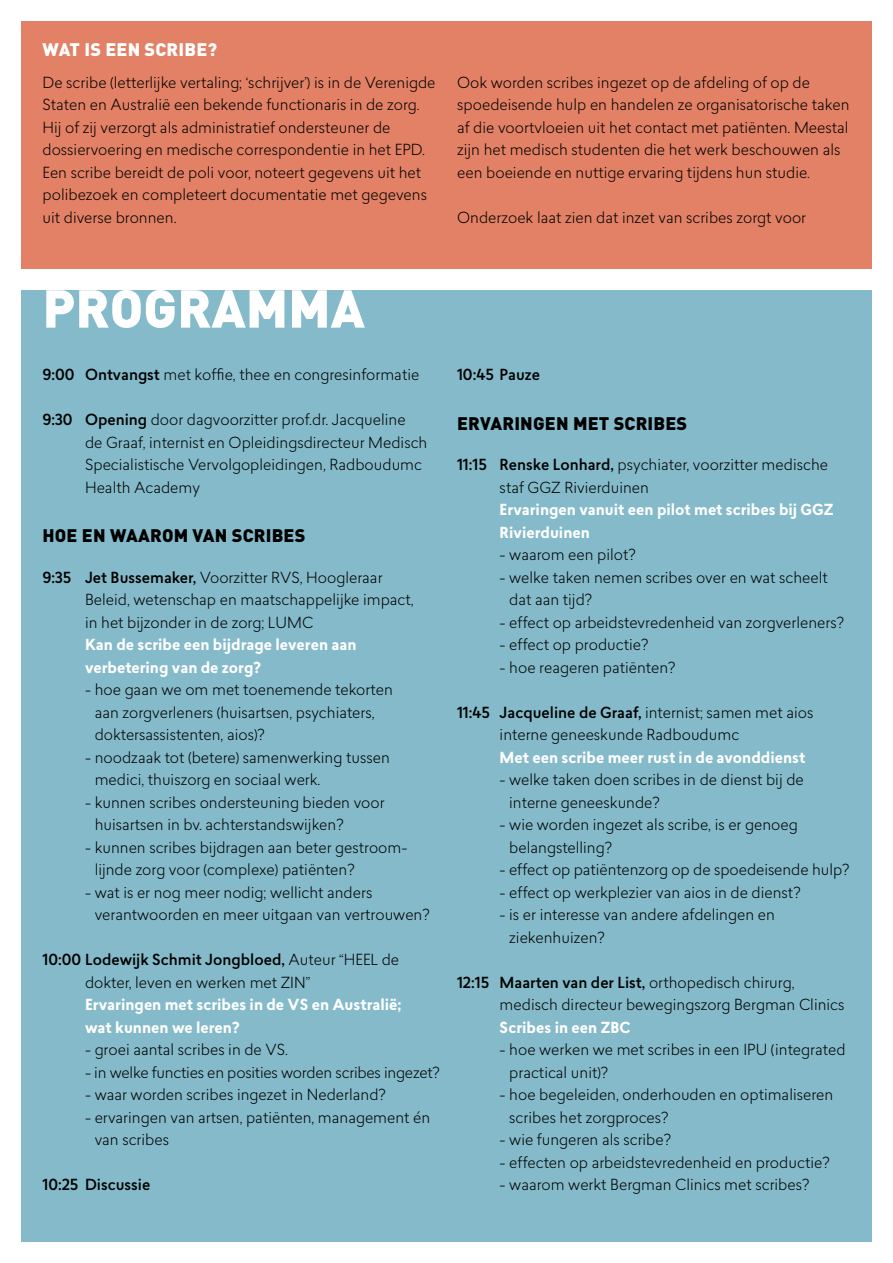
<style>
.page{position:relative;width:893px;height:1263px;background:#fff}
.page>*{position:absolute;margin:0;border:0;box-sizing:border-box;transform-origin:0 0}
.t1{font:900 52.5px "DIN";color:#fff}
.t2{font:900 18px "DIN";letter-spacing:.01em;color:#000}
.t3{font:900 18px "DIN";letter-spacing:.01em;color:#fff}
.t4{font:300 15px/22.5px "Lasiver";color:#000}
.t5{font:700 15px/22.5px "Lasiver";color:#fff}
.t6{font:500 15px "Lasiver";color:#000}
.s1{font-weight:500}
</style>
<div class="page">
<div style="left:21px;top:290px;width:851px;height:952px;background:#84bac9"></div>
<div style="left:21px;top:21px;width:851px;height:248px;background:#e28165"></div>
<p class="t3" style="left:43px;top:37px;width:176px">WAT IS EEN SCRIBE?</p>
<p class="t4" style="left:43px;top:70px;width:394px">De scribe (letterlijke vertaling; ‘schrijver’) is in de Verenigde Staten en Australië een bekende functionaris in de zorg.<br>Hij of zij verzorgt als administratief ondersteuner de dossiervoering en medische correspondentie in het EPD.<br>Een scribe bereidt de poli voor, noteert gegevens uit het polibezoek en completeert documentatie met gegevens uit diverse bronnen.</p>
<p class="t4" style="left:457px;top:70px;width:394px">Ook worden scribes ingezet op de afdeling of op de spoedeisende hulp en handelen ze organisatorische taken af die voortvloeien uit het contact met patiënten. Meestal zijn het medisch studenten die het werk beschouwen als een boeiende en nuttige ervaring tijdens hun studie.</p>
<p class="t4" style="left:457px;top:205px;width:350px">Onderzoek laat zien dat inzet van scribes zorgt voor</p>
<h1 class="t1" style="left:43px;top:273px;width:324px">PROGRAMMA</h1>
<p class="t4" style="left:43px;top:363px;width:378px"><span class="s1">9:00 Ontvangst</span> met koffie, thee en congresinformatie</p>
<p class="t4" style="left:85px;top:408px;width:344px;text-indent:-43px"><span class="s1">9:30 Opening</span> door dagvoorzitter prof.dr. Jacqueline<br>de Graaf, internist en Opleidingsdirecteur Medisch Specialistische Vervolgopleidingen, Radboudumc Health Academy</p>
<p class="t2" style="left:43px;top:523px;width:264px">HOE EN WAAROM VAN SCRIBES</p>
<p class="t4" style="left:85px;top:565px;width:330px;text-indent:-43px"><span class="s1">9:35 Jet Bussemaker,</span> Voorzitter RVS, Hoogleraar<br>Beleid, wetenschap en maatschappelijke impact, in het bijzonder in de zorg; LUMC</p>
<p class="t5" style="left:85px;top:634px;width:273px">Kan de scribe een bijdrage leveren aan verbetering van de zorg?</p>
<p class="t4" style="left:95px;top:678px;width:300px;text-indent:-10px">- hoe gaan we om met toenemende tekorten aan zorgverleners (huisartsen, psychiaters, doktersassistenten, aios)?</p>
<p class="t4" style="left:95px;top:745px;width:297px;text-indent:-10px">- noodzaak tot (betere) samenwerking tussen medici, thuiszorg en sociaal werk.</p>
<p class="t4" style="left:95px;top:790px;width:292px;text-indent:-10px">- kunnen scribes ondersteuning bieden voor huisartsen in bv. achterstandswijken?</p>
<p class="t4" style="left:95px;top:835px;width:314px;text-indent:-10px">- kunnen scribes bijdragen aan beter gestroom&shy;lijnde zorg voor (complexe) patiënten?</p>
<p class="t4" style="left:95px;top:880px;width:336px;text-indent:-10px">- wat is er nog meer nodig; wellicht anders verantwoorden en meer uitgaan van vertrouwen?</p>
<p class="t4" style="left:85px;top:948px;width:316px;text-indent:-43px"><span class="s1">10:00 Lodewijk Schmit Jongbloed,</span> Auteur “HEEL de dokter, leven en werken met ZIN”</p>
<p class="t5" style="left:85px;top:994px;width:318px">Ervaringen met scribes in de VS en Australië; wat kunnen we leren?</p>
<p class="t4" style="left:85px;top:1038px;width:204px">- groei aantal scribes in de VS.</p>
<p class="t4" style="left:85px;top:1060px;width:356px">- in welke functies en posities worden scribes ingezet?</p>
<p class="t4" style="left:85px;top:1083px;width:302px">- waar worden scribes ingezet in Nederland?</p>
<p class="t4" style="left:95px;top:1105px;width:337px;text-indent:-10px">- ervaringen van artsen, patiënten, management én van scribes</p>
<p class="t6" style="left:43px;top:1174px;width:109px">10:25 Discussie</p>
<p class="t6" style="left:457px;top:364px;width:84px">10:45 Pauze</p>
<p class="t2" style="left:457px;top:411px;width:232px">ERVARINGEN MET SCRIBES</p>
<p class="t4" style="left:500px;top:453px;width:330px;text-indent:-43px"><span class="s1">11:15 Renske Lonhard,</span> psychiater, voorzitter medische staf GGZ Rivierduinen</p>
<p class="t5" style="left:500px;top:499px;width:335px">Ervaringen vanuit een pilot met scribes bij GGZ<br>Rivierduinen</p>
<p class="t4" style="left:500px;top:543px;width:137px">- waarom een pilot?</p>
<p class="t4" style="left:509px;top:565px;width:320px;text-indent:-10px">- welke taken nemen scribes over en wat scheelt dat aan tijd?</p>
<p class="t4" style="left:500px;top:610px;width:346px">- effect op arbeidstevredenheid van zorgverleners?</p>
<p class="t4" style="left:500px;top:633px;width:150px">- effect op productie?</p>
<p class="t4" style="left:500px;top:655px;width:177px">- hoe reageren patiënten?</p>
<p class="t4" style="left:500px;top:700px;width:315px;text-indent:-43px"><span class="s1">11:45 Jacqueline de Graaf,</span> internist; samen met aios interne geneeskunde Radboudumc</p>
<p class="t5" style="left:500px;top:746px;width:307px">Met een scribe meer rust in de avonddienst</p>
<p class="t4" style="left:509px;top:768px;width:296px;text-indent:-10px">- welke taken doen scribes in de dienst bij de interne geneeskunde?</p>
<p class="t4" style="left:509px;top:813px;width:290px;text-indent:-10px">- wie worden ingezet als scribe, is er genoeg belangstelling?</p>
<p class="t4" style="left:500px;top:858px;width:351px">- effect op patiëntenzorg op de spoedeisende hulp?</p>
<p class="t4" style="left:500px;top:880px;width:302px">- effect op werkplezier van aios in de dienst?</p>
<p class="t4" style="left:509px;top:903px;width:267px;text-indent:-10px">- is er interesse van andere afdelingen en ziekenhuizen?</p>
<p class="t4" style="left:500px;top:970px;width:346px;text-indent:-43px"><span class="s1">12:15 Maarten van der List,</span> orthopedisch chirurg, medisch directeur bewegingszorg Bergman Clinics</p>
<p class="t5" style="left:500px;top:1016px;width:132px">Scribes in een ZBC</p>
<p class="t4" style="left:509px;top:1038px;width:338px;text-indent:-10px">- hoe werken we met scribes in een IPU (integrated practical unit)?</p>
<p class="t4" style="left:509px;top:1083px;width:326px;text-indent:-10px">- hoe begeleiden, onderhouden en optimaliseren scribes het zorgproces?</p>
<p class="t4" style="left:500px;top:1128px;width:173px">- wie fungeren als scribe?</p>
<p class="t4" style="left:500px;top:1150px;width:331px">- effecten op arbeidstevredenheid en productie?</p>
<p class="t4" style="left:500px;top:1173px;width:311px">- waarom werkt Bergman Clinics met scribes?</p>
</div>
